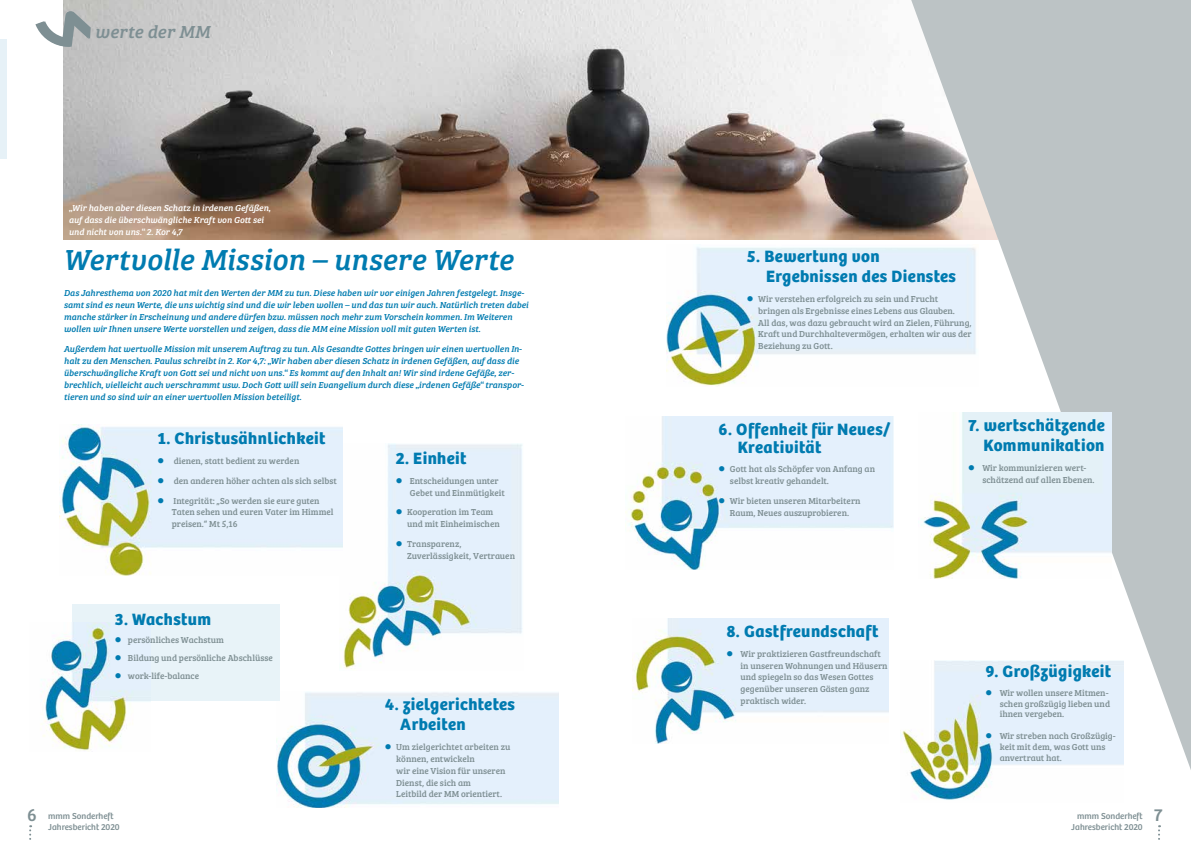
<style>
.page{position:relative;width:1191px;height:842px;background:#fff}
.page>*{position:absolute;margin:0;border:0;box-sizing:border-box;transform-origin:0 0}
.t1{font:italic 30px "Bree Serif";color:#007bb0}
.t2{font:italic 18px "Bree Serif";letter-spacing:.005em;color:#7e8f93}
.t3{font:18px "Bree";color:#7e8f93}
.t4{font:700 17px/20.4px "Bree";letter-spacing:.025em;color:#007bb0}
.t5{font:9px/11.8px "Bree Serif";color:#7e8f93}
.t6{font:italic 9px/11.8px "Bree Serif";color:#007bb0}
.t7{font:italic 9px/11.8px "Bree Serif";color:#fff}
.t8{font:9px/10.8px "Bree";color:#7e8f93}
.s1{color:#007bb0}
.s2{font-size:18px}
</style>
<div class="page">
<img style="left:666px;top:246px;width:245px;height:140px">
<img style="left:276px;top:692px;width:282px;height:116px">
<img style="left:340px;top:444px;width:183px;height:225px">
<img style="left:59px;top:424px;width:284px;height:151px">
<img style="left:64px;top:0;width:847px;height:239px">
<svg style="left:1158px;top:825px;width:2px;height:15px"></svg>
<svg style="left:29px;top:825px;width:2px;height:15px"></svg>
<div style="left:72px;top:604px;width:207px;height:97px;background:#e8f3f8"></div>
<div style="left:0;top:40px;width:6px;height:119px;background:#e6f1f7"></div>
<svg style="left:35px;top:11px;width:56px;height:36px"></svg>
<svg style="left:911px;top:0;width:280px;height:770px;fill:#bcc3c5"></svg>
<img style="left:41px;top:623px;width:109px;height:128px">
<img style="left:918px;top:412px;width:193px;height:166px">
<img style="left:625px;top:416px;width:268px;height:153px">
<img style="left:633px;top:619px;width:255px;height:125px">
<img style="left:900px;top:661px;width:223px;height:139px">
<h2 class="t2" style="left:95px;top:18px;width:117px">werte der MM</h2>
<p class="t7" style="left:69px;top:202px;width:203px">„Wir haben aber diesen Schatz in irdenen Gefäßen, auf dass die überschwängliche Kraft von Gott sei und nicht von uns.“ 2. Kor 4,7</p>
<h1 class="t1" style="left:63px;top:236px;width:452px">Wertvolle Mission – unsere Werte</h1>
<p class="t6" style="left:64px;top:287px;width:466px">Das Jahresthema von 2020 hat mit den Werten der MM zu tun. Diese haben wir vor einigen Jahren festgelegt. Insge&shy;samt sind es neun Werte, die uns wichtig sind und die wir leben wollen – und das tun wir auch. Natürlich treten dabei manche stärker in Erscheinung und andere dürfen bzw. müssen noch mehr zum Vorschein kommen. Im Weiteren wollen wir Ihnen unsere Werte vorstellen und zeigen, dass die MM eine Mission voll mit guten Werten ist.</p>
<p class="t6" style="left:64px;top:343px;width:462px">Außerdem hat wertvolle Mission mit unserem Auftrag zu tun. Als Gesandte Gottes bringen wir einen wertvollen In&shy;halt zu den Menschen. Paulus schreibt in 2. Kor 4,7: „Wir haben aber diesen Schatz in irdenen Gefäßen, auf dass die überschwängliche Kraft von Gott sei und nicht von uns.“ Es kommt auf den Inhalt an! Wir sind irdene Gefäße, zer&shy;brechlich, vielleicht auch verschrammt usw. Doch Gott will sein Evangelium durch diese „irdenen Gefäße“ transpor&shy;tieren und so sind wir an einer wertvollen Mission beteiligt.</p>
<h3 class="t4" style="left:158px;top:428px;width:169px">1. Christusähnlichkeit</h3>
<p class="t5" style="left:158px;top:454px;width:143px"><span class="s1">●</span> dienen, statt bedient zu werden</p>
<p class="t5" style="left:158px;top:474px;width:181px"><span class="s1">●</span> den anderen höher achten als sich selbst</p>
<p class="t5" style="left:172px;top:494px;width:163px;text-indent:-14px"><span class="s1">●</span> Integrität: „So werden sie eure guten<br>Taten sehen und euren Vater im Himmel preisen.“ Mt 5,16</p>
<h3 class="t4" style="left:396px;top:448px;width:72px">2. Einheit</h3>
<p class="t5" style="left:410px;top:474px;width:96px;text-indent:-14px"><span class="s1">●</span> Entscheidungen unter<br>Gebet und Einmütigkeit</p>
<p class="t5" style="left:407px;top:506px;width:94px;text-indent:-11px"><span class="s1">●</span> Kooperation im Team und mit Einheimischen</p>
<p class="t5" style="left:407px;top:537px;width:109px;text-indent:-11px"><span class="s1">●</span> Transparenz,<br>Zuverlässigkeit, Vertrauen</p>
<h3 class="t4" style="left:115px;top:609px;width:98px">3. Wachstum</h3>
<p class="t5" style="left:115px;top:633px;width:111px"><span class="s1">●</span> persönliches Wachstum</p>
<p class="t5" style="left:115px;top:651px;width:159px"><span class="s1">●</span> Bildung und persönliche Abschlüsse</p>
<p class="t5" style="left:115px;top:669px;width:86px"><span class="s1">●</span> work-life-balance</p>
<h2 class="t3" style="left:27px;top:804px;width:11px">6</h2>
<p class="t8" style="left:48px;top:810px;width:73px">mmm Sonderheft<br>Jahresbericht 2020</p>
<h3 class="t4" style="left:400px;top:694px;width:116px;text-indent:-15px">4. zielgerichtetes<br>Arbeiten</h3>
<p class="t5" style="left:396px;top:741px;width:116px;text-indent:-11px"><span class="s1">●</span> Um zielgerichtet arbeiten zu können, entwickeln<br>wir eine Vision für unseren<br>Dienst, die sich am<br>Leitbild der MM orientiert.</p>
<h3 class="t4" style="left:766px;top:246px;width:191px;text-indent:-19px">5. Bewertung von<br>Ergebnissen des Dienstes</h3>
<p class="t5" style="left:758px;top:292px;width:215px;text-indent:-11px"><span class="s1">●</span> Wir verstehen erfolgreich zu sein und Frucht bringen als Ergebnisse eines Lebens aus Glauben.<br>All das, was dazu gebraucht wird an Zielen, Führung, Kraft und Durchhaltevermögen, erhalten wir aus der Beziehung zu Gott.</p>
<h3 class="t4" style="left:737px;top:420px;width:154px;line-height:18px;text-indent:-19px">6. Offenheit für Neues/<br>Kreativität</h3>
<p class="t5" style="left:730px;top:463px;width:147px;text-indent:-11px"><span class="s1">●</span> Gott hat als Schöpfer von Anfang an selbst kreativ gehandelt.</p>
<p class="t5" style="left:718px;top:495px;width:143px;text-align:center"><span class="s1">●</span> Wir bieten unseren Mitarbeitern<br>Raum, Neues auszuprobieren.</p>
<h3 class="t4" style="left:726px;top:621px;width:153px">8. Gastfreundschaft</h3>
<p class="t5" style="left:740px;top:647px;width:148px;text-indent:-14px"><span class="s1">●</span> Wir praktizieren Gastfreundschaft in unseren Wohnungen und Häusern und spiegeln so das Wesen Gottes gegenüber unseren Gästen ganz praktisch wider.</p>
<h3 class="t4" style="left:968px;top:415px;width:138px;text-align:right">7. wertschätzende<br>Kommunikation</h3>
<p class="t5" style="left:982px;top:462px;width:114px;text-indent:-14px"><span class="s1">●</span> Wir kommunizieren wert&shy;schätzend auf allen Ebenen.</p>
<h3 class="t4" style="left:985px;top:661px;width:127px">9. Großzügigkeit</h3>
<p class="t5" style="left:999px;top:687px;width:112px;line-height:10.8px;text-indent:-14px"><span class="s1">●</span> Wir wollen unsere Mitmen&shy;schen großzügig lieben und ihnen vergeben.</p>
<p class="t5" style="left:999px;top:730px;width:118px;line-height:10.8px;text-indent:-14px"><span class="s1">●</span> Wir streben nach Großzügig&shy;keit mit dem, was Gott uns anvertraut hat.</p>
<p class="t8" style="left:1071px;top:810px;width:93px;text-indent:6px">mmm Sonderheft <span class="s2">7<br></span>Jahresbericht 2020</p>
</div>
